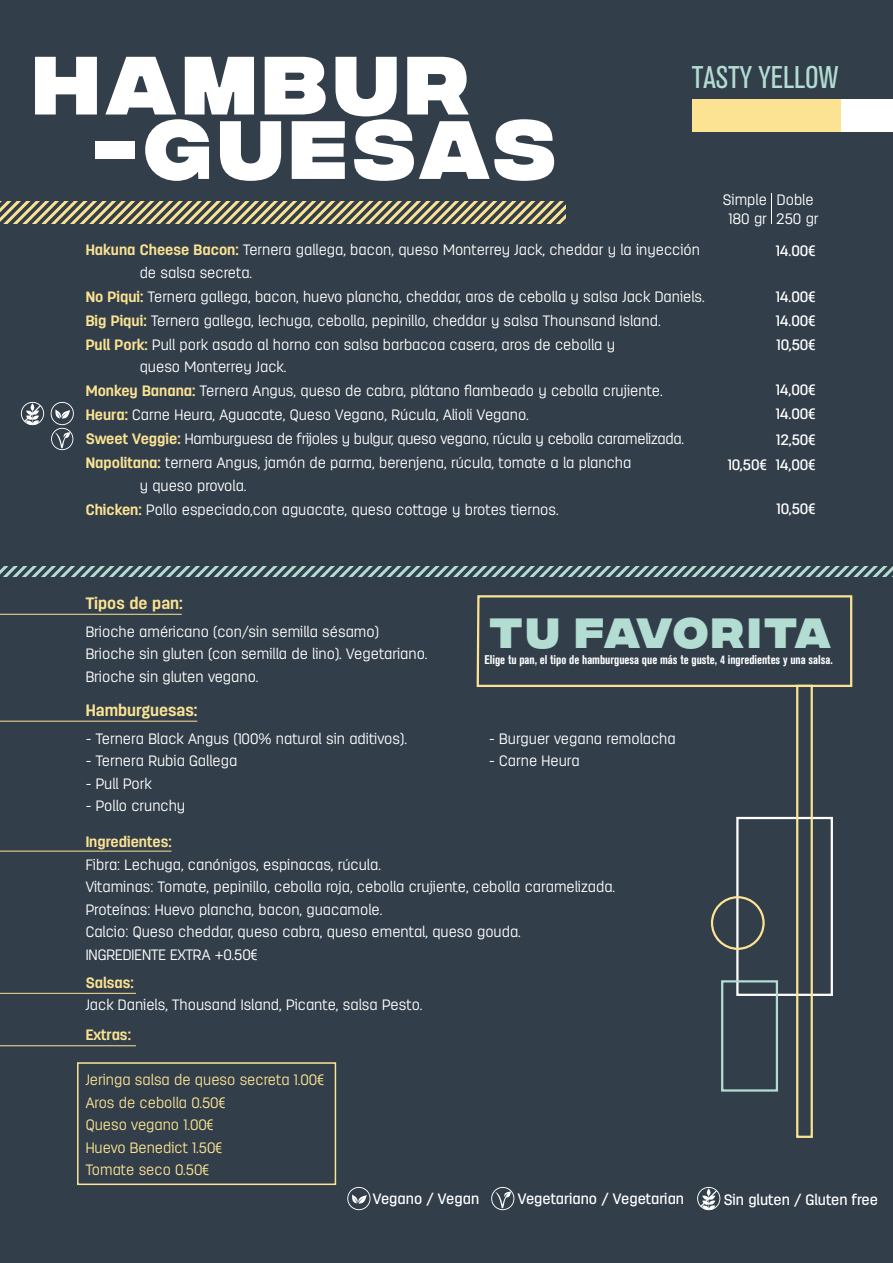
<style>
.page{position:relative;width:893px;height:1263px;background:#323e49}
.page>*{position:absolute;margin:0;border:0;box-sizing:border-box;transform-origin:0 0}
.t1{font:800 82.5px/64.3px "Integral CF";letter-spacing:.075em;color:#fff}
.t2{font:800 42.3px "Integral CF";letter-spacing:.04em;color:#b3dcd2}
.t3{font:condensed 31.05px "Akzidenz Grotesk BQ";color:#b3dcd2}
.t4{font:700 16.5px "Antartida";color:#fbe393}
.t5{font:300 15px/22.5px "Antartida";color:#fff}
.t6{font:500 15px/24px "Antartida";color:#fff}
.t7{font:300 15px/22.5px "Antartida";color:#fbe393}
.t8{font:700 15px "Antartida";color:#fbe393}
.t9{font:700 condensed 12.6px "Akzidenz Grotesk BQ";color:#fff}
.s1{font-weight:700;color:#fbe393}
</style>
<div class="page">
<hr style="left:771px;top:194px;width:1px;height:30px;background:#fff">
<hr style="left:0;top:614px;width:182px;height:1px;background:#fbe393">
<hr style="left:0;top:721px;width:197px;height:1px;background:#fbe393">
<hr style="left:0;top:851px;width:171px;height:1px;background:#fbe393">
<hr style="left:0;top:993px;width:136px;height:1px;background:#fbe393">
<hr style="left:0;top:1045px;width:136px;height:1px;background:#fbe393">
<svg style="left:51px;top:402px;width:23px;height:48px"></svg>
<svg style="left:21px;top:402px;width:23px;height:24px"></svg>
<div style="left:736px;top:817px;width:97px;height:179px;border:2px solid #fff"></div>
<div style="left:721px;top:980px;width:57px;height:111px;border:2px solid #b3dcd2"></div>
<div style="left:796px;top:685px;width:17px;height:453px;border:2px solid #fbe393"></div>
<div style="left:711px;top:896px;width:54px;height:54px;border:2px solid #fbe393;border-radius:50%"></div>
<svg style="left:0;top:201px;width:565px;height:23px"></svg>
<svg style="left:0;top:566px;width:893px;height:10px"></svg>
<div style="left:825px;top:99px;width:68px;height:32px;background:#fff"></div>
<div style="left:692px;top:99px;width:149px;height:32px;background:#fbe393"></div>
<svg style="left:476px;top:595px;width:377px;height:93px"></svg>
<svg style="left:347px;top:1187px;width:23px;height:23px"></svg>
<svg style="left:491px;top:1187px;width:23px;height:23px"></svg>
<svg style="left:697px;top:1187px;width:23px;height:24px"></svg>
<div style="left:77px;top:1062px;width:259px;height:123px;border:2px solid #fbe393"></div>
<h1 class="t1" style="left:93px;top:61px;width:464px;text-indent:-60px">HAMBUR -GUESAS</h1>
<h3 class="t3" style="left:692px;top:60px;width:148px">TASTY YELLOW</h3>
<p class="t5" style="left:140px;top:239px;width:562px;text-indent:-54px"><span class="s1">Hakuna Cheese Bacon:</span> Ternera gallega, bacon, queso Monterrey Jack, cheddar y la inyección de salsa secreta.</p>
<p class="t5" style="left:86px;top:285px;width:621px;line-height:24px"><span class="s1">No Piqui:</span> Ternera gallega, bacon, huevo plancha, cheddar, aros de cebolla y salsa Jack Daniels.<br><span class="s1">Big Piqui:</span> Ternera gallega, lechuga, cebolla, pepinillo, cheddar y salsa Thounsand Island.<br><span class="s1">Pull Pork:</span> Pull pork asado al horno con salsa barbacoa casera, aros de cebolla y</p>
<p class="t5" style="left:86px;top:355px;width:600px;line-height:24px;text-indent:54px">queso Monterrey Jack.<br><span class="s1">Monkey Banana:</span> Ternera Angus, queso de cabra, plátano flambeado y cebolla crujiente.<br><span class="s1">Heura:</span> Carne Heura, Aguacate, Queso Vegano, Rúcula, Alioli Vegano.<br><span class="s1">Sweet Veggie:</span> Hamburguesa de frijoles y bulgur, queso vegano, rúcula y cebolla caramelizada.<br><span class="s1">Napolitana:</span> ternera Angus, jamón de parma, berenjena, rúcula, tomate a la plancha</p>
<p class="t5" style="left:86px;top:474px;width:474px;line-height:24px;text-indent:54px">y queso provola.<br><span class="s1">Chicken:</span> Pollo especiado,con aguacate, queso cottage y brotes tiernos.</p>
<p class="t5" style="left:776px;top:191px;width:44px;line-height:18.9px;text-indent:-53px">Simple Doble<br>250 gr</p>
<p class="t5" style="left:728px;top:208px;width:40px">180 gr</p>
<p class="t6" style="left:728px;top:453px;width:41px">10,50€</p>
<p class="t6" style="left:776px;top:239px;width:41px">14.00€</p>
<p class="t6" style="left:776px;top:285px;width:41px;text-align:justify">14.00€ 14.00€ 10,50€</p>
<p class="t6" style="left:776px;top:378px;width:41px">14,00€<br>14.00€</p>
<p class="t6" style="left:776px;top:427px;width:41px;line-height:25.5px">12,50€<br>14,00€</p>
<p class="t6" style="left:776px;top:497px;width:41px">10,50€</p>
<p class="t4" style="left:86px;top:594px;width:99px">Tipos de pan:</p>
<p class="t5" style="left:86px;top:620px;width:343px">Brioche américano (con/sin semilla sésamo)<br>Brioche sin gluten (con semilla de lino). Vegetariano.<br>Brioche sin gluten vegano.</p>
<p class="t4" style="left:86px;top:700px;width:113px">Hamburguesas:</p>
<p class="t5" style="left:86px;top:727px;width:323px">- Ternera Black Angus (100% natural sin aditivos).</p>
<p class="t5" style="left:86px;top:750px;width:153px">- Ternera Rubia Gallega</p>
<p class="t5" style="left:86px;top:772px;width:68px">- Pull Pork</p>
<p class="t5" style="left:86px;top:795px;width:101px">- Pollo crunchy</p>
<h2 class="t2" style="left:489px;top:609px;width:343px">TU FAVORITA</h2>
<p class="t9" style="left:485px;top:652px;width:350px">Elige tu pan, el tipo de hamburguesa que más te guste, 4 ingredientes y una salsa.</p>
<p class="t5" style="left:489px;top:727px;width:188px">- Burguer vegana remolacha</p>
<p class="t5" style="left:489px;top:750px;width:92px">- Carne Heura</p>
<p class="t8" style="left:86px;top:834px;width:88px">Ingredientes:</p>
<p class="t5" style="left:86px;top:853px;width:531px">Fibra: Lechuga, canónigos, espinacas, rúcula.<br>Vitaminas: Tomate, pepinillo, cebolla roja, cebolla crujiente, cebolla caramelizada.<br>Proteínas: Huevo plancha, bacon, guacamole.<br>Calcio: Queso cheddar, queso cabra, queso emental, queso gouda.<br>INGREDIENTE EXTRA +0.50€</p>
<p class="t8" style="left:86px;top:974px;width:50px">Salsas:</p>
<p class="t5" style="left:86px;top:994px;width:338px">Jack Daniels, Thousand Island, Picante, salsa Pesto.</p>
<p class="t8" style="left:86px;top:1026px;width:47px">Extras:</p>
<p class="t7" style="left:86px;top:1069px;width:240px">Jeringa salsa de queso secreta 1.00€<br>Aros de cebolla 0.50€<br>Queso vegano 1.00€<br>Huevo Benedict 1.50€<br>Tomate seco 0.50€</p>
<p class="t6" style="left:373px;top:1187px;width:108px">Vegano / Vegan</p>
<p class="t6" style="left:518px;top:1187px;width:168px">Vegetariano / Vegetarian</p>
<p class="t6" style="left:724px;top:1188px;width:156px">Sin gluten / Gluten free</p>
</div>
